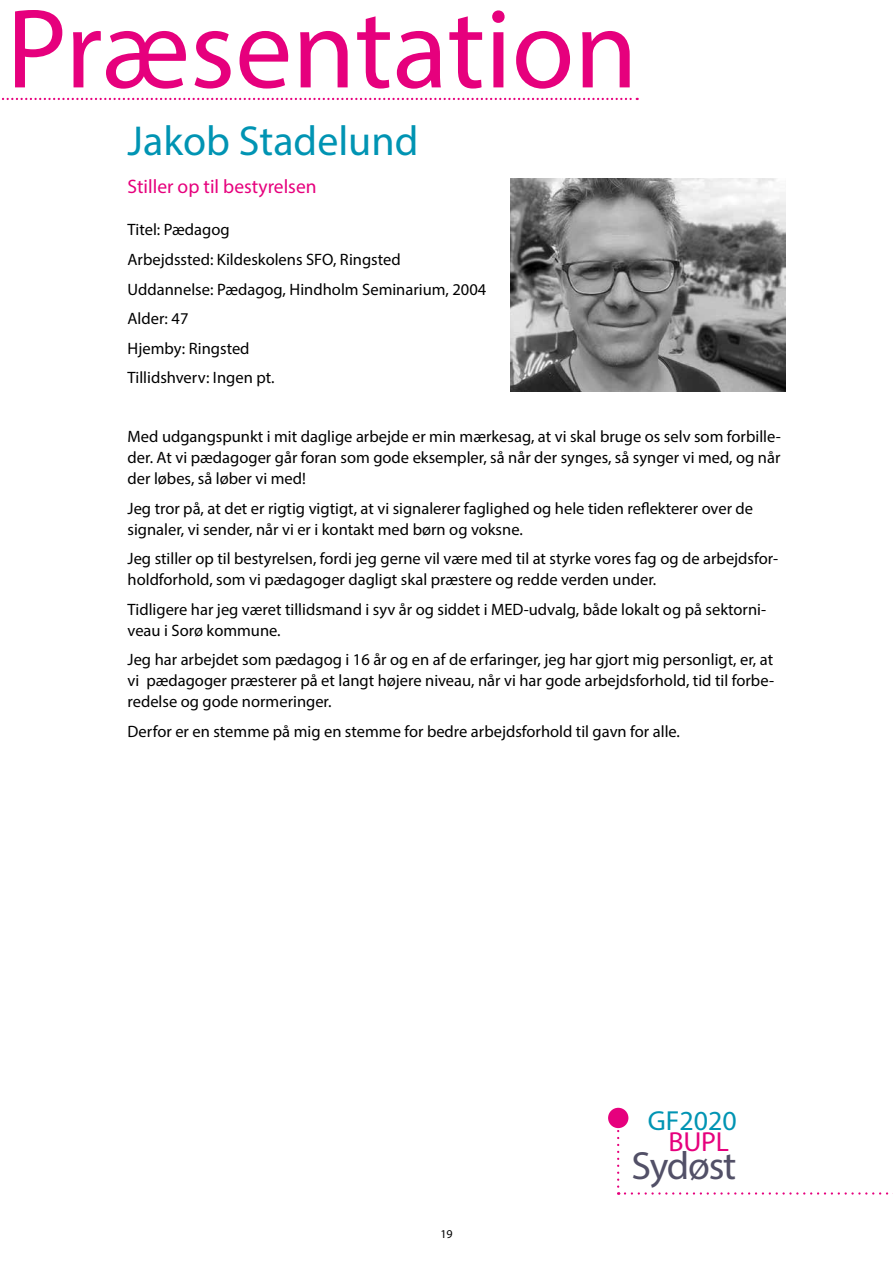
<style>
.page{position:relative;width:893px;height:1263px;background:#fff}
.page>*{position:absolute;margin:0;border:0;box-sizing:border-box;transform-origin:0 0}
.t1{font:114px "Myriad Pro";color:#e6007d}
.t2{font:42px "Myriad Pro";color:#0094b3}
.t3{font:39.45px "Myriad Pro";letter-spacing:-.03em;color:#525067}
.t4{font:27.6px "Myriad Pro";color:#0094b3}
.t5{font:27.6px "Myriad Pro";color:#e6007d}
.t6{font:19.5px "Myriad Pro";color:#e6007d}
.t7{font:16.5px/21px "Myriad Pro";color:#000}
.t8{font:12px "Myriad Pro";color:#000}
</style>
<div class="page">
<svg style="left:2px;top:98px;width:636px;height:2px"></svg>
<svg style="left:625px;top:1192px;width:268px;height:2px"></svg>
<div style="left:608px;top:1108px;width:20px;height:20px;background:#e6007d;border-radius:50%"></div>
<svg style="left:617px;top:1128px;width:2px;height:66px"></svg>
<img style="left:510px;top:179px;width:276px;height:212px">
<h1 class="t1" style="left:6px;top:-21px;width:633px">Præsentation</h1>
<h2 class="t2" style="left:128px;top:115px;width:292px">Jakob Stadelund</h2>
<p class="t6" style="left:128px;top:175px;width:191px">Stiller op til bestyrelsen</p>
<p class="t7" style="left:128px;top:215px;width:360px;line-height:29.5px">Titel: Pædagog<br>Arbejdssted: Kildeskolens SFO, Ringsted<br>Uddannelse: Pædagog, Hindholm Seminarium, 2004<br>Alder: 47<br>Hjemby: Ringsted<br>Tillidshverv: Ingen pt.</p>
<p class="t7" style="left:128px;top:426px;width:655px;text-align:justify">Med udgangspunkt i mit daglige arbejde er min mærkesag, at vi skal bruge os selv som forbille&shy;der. At vi pædagoger går foran som gode eksempler, så når der synges, så synger vi med, og når der løbes, så løber vi med!</p>
<p class="t7" style="left:128px;top:497px;width:627px">Jeg tror på, at det er rigtig vigtigt, at vi signalerer faglighed og hele tiden reflekterer over de signaler, vi sender, når vi er i kontakt med børn og voksne.</p>
<p class="t7" style="left:128px;top:548px;width:652px">Jeg stiller op til bestyrelsen, fordi jeg gerne vil være med til at styrke vores fag og de arbejdsfor&shy;holdforhold, som vi pædagoger dagligt skal præstere og redde verden under.</p>
<p class="t7" style="left:128px;top:598px;width:640px">Tidligere har jeg været tillidsmand i syv år og siddet i MED-udvalg, både lokalt og på sektorni&shy;veau i Sorø kommune.</p>
<p class="t7" style="left:128px;top:649px;width:648px;text-align:justify">Jeg har arbejdet som pædagog i 16 år og en af de erfaringer, jeg har gjort mig personligt, er, at vi pædagoger præsterer på et langt højere niveau, når vi har gode arbejdsforhold, tid til forbe&shy;redelse og gode normeringer.</p>
<p class="t7" style="left:128px;top:720px;width:554px">Derfor er en stemme på mig en stemme for bedre arbejdsforhold til gavn for alle.</p>
<p class="t8" style="left:440px;top:1226px;width:14px">19</p>
<h3 class="t4" style="left:648px;top:1104px;width:90px">GF2020</h3>
<h3 class="t5" style="left:669px;top:1124px;width:62px">BUPL</h3>
<h3 class="t3" style="left:632px;top:1142px;width:106px">Sydøst</h3>
</div>
